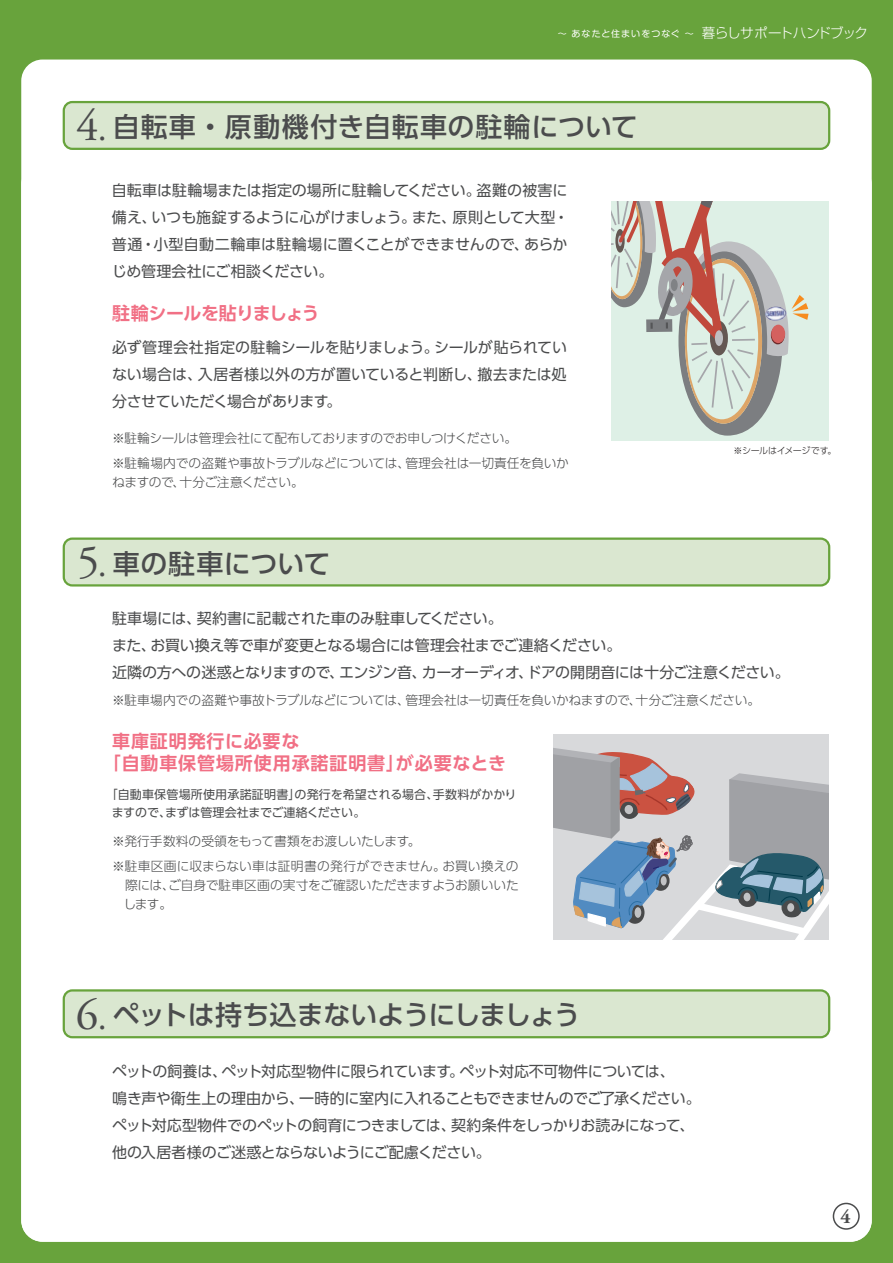
<style>
.page{position:relative;width:893px;height:1263px;background:#68a33c}
.page>*{position:absolute;margin:0;border:0;box-sizing:border-box;transform-origin:0 0}
.t1{font:500 27px "UD Shin Go Pro";letter-spacing:.03em;color:#4b4c4d}
.t2{font:500 27px "UD Shin Go Pro";letter-spacing:-.05em;color:#4b4c4d}
.t3{font:500 27px "UD Shin Go Pro";color:#4b4c4d}
.t4{font:700 19.5px "Adobe Garamond Pro";color:#4b4c4d}
.t5{font:700 18px/22.5px "UD Shin Go Pro De";letter-spacing:.05em;color:#f17085}
.t6{font:700 18px "UD Shin Go Pro De";letter-spacing:-.04em;color:#f17085}
.t7{font:15px/27px "UD Shin Go Pro";letter-spacing:-.025em;color:#4b4c4d;text-align:justify}
.t8{font:300 12.75px/18.8px "UD Shin Go Pro";letter-spacing:-.02em;color:#4b4c4d}
.t9{font:300 12.75px/25.5px "UD Shin Go Pro";color:#4b4c4d}
.t10{font:12px/18px "UD Shin Go Pro";letter-spacing:.01em;color:#4b4c4d}
.t11{font:9px "Shin M Go Pro";letter-spacing:.11em;color:#fff}
.t12{font:300 9px "UD Shin Go Pro";letter-spacing:-.035em;color:#231f20}
.s1{font-family:"Shin Go Pro";font-weight:300;font-size:13.5px}
.s2{font-family:"Adobe Garamond Pro";font-weight:400;font-size:45px}
.s3{font-family:"Adobe Garamond Pro";font-weight:400;font-size:36px}
</style>
<div class="page">
<div style="left:21px;top:60px;width:851px;height:1182px;background:#fff;border-radius:21px"></div>
<div style="left:833px;top:1203px;width:27px;height:27px;border:2px solid #4b4c4d;border-radius:50%"></div>
<div style="left:64px;top:102px;width:765px;height:47px;background:#dae7d0;border-radius:9px"></div>
<div style="left:63px;top:101px;width:767px;height:49px;border:2px solid #68a33c;border-radius:9px"></div>
<div style="left:64px;top:539px;width:765px;height:46px;background:#dae7d0;border-radius:9px"></div>
<div style="left:63px;top:537px;width:767px;height:49px;border:2px solid #68a33c;border-radius:9px"></div>
<div style="left:64px;top:990px;width:765px;height:47px;background:#dae7d0;border-radius:9px"></div>
<div style="left:63px;top:989px;width:767px;height:49px;border:2px solid #68a33c;border-radius:9px"></div>
<div style="left:611px;top:201px;width:218px;height:240px;background:#def0e6"></div>
<svg style="left:611px;top:201px;width:197px;height:235px"></svg>
<div style="left:553px;top:734px;width:276px;height:205px;background:#d8d9db"></div>
<svg style="left:553px;top:748px;width:276px;height:191px"></svg>
<p class="t11" style="left:558px;top:26px;width:312px">～ あなたと住まいをつなぐ ～ <span class="s1">暮らしサポートハンドブック</span></p>
<p class="t1" style="left:76px;top:104px;width:563px"><span class="s2">4</span><span class="s3">.</span> 自転車・原動機付き自転車の駐輪について</p>
<p class="t7" style="left:112px;top:177px;width:458px">自転車は駐輪場または指定の場所に駐輪してください。盗難の被害に備え、いつも施錠するように心がけましょう。また、原則として大型・普通・小型自動二輪車は駐輪場に置くことができませんので、あらかじめ管理会社にご相談ください。</p>
<p class="t6" style="left:112px;top:299px;width:209px">駐輪シールを貼りましょう</p>
<p class="t7" style="left:112px;top:333px;width:456px">必ず管理会社指定の駐輪シールを貼りましょう。シールが貼られていない場合は、入居者様以外の方が置いていると判断し、撤去または処分させていただく場合があります。</p>
<p class="t8" style="left:112px;top:428px;width:407px">※駐輪シールは管理会社にて配布しておりますのでお申しつけください。</p>
<p class="t8" style="left:112px;top:453px;width:458px">※駐輪場内での盗難や事故トラブルなどについては、管理会社は一切責任を負いかねますので、十分ご注意ください。</p>
<p class="t3" style="left:77px;top:541px;width:255px"><span class="s2">5</span><span class="s3">.</span> 車の駐車について</p>
<p class="t12" style="left:734px;top:443px;width:104px">※シールはイメージです。</p>
<p class="t7" style="left:112px;top:604px;width:679px;text-align:left">駐車場には、契約書に記載された車のみ駐車してください。<br>また、お買い換え等で車が変更となる場合には管理会社までご連絡ください。<br>近隣の方への迷惑となりますので、エンジン音、カーオーディオ、ドアの開閉音には十分ご注意ください。</p>
<p class="t8" style="left:112px;top:690px;width:650px">※駐車場内での盗難や事故トラブルなどについては、管理会社は一切責任を負いかねますので、十分ご注意ください。</p>
<p class="t5" style="left:103px;top:729px;width:405px;text-indent:9px">車庫証明発行に必要な<br>「自動車保管場所使用承諾証明書」が必要なとき</p>
<p class="t10" style="left:112px;top:785px;width:406px;text-indent:-6px">「自動車保管場所使用承諾証明書」の発行を希望される場合、手数料がかかりますので、まずは管理会社までご連絡ください。</p>
<p class="t9" style="left:112px;top:828px;width:408px">※発行手数料の受領をもって書類をお渡しいたします。<br>※駐車区画に収まらない車は証明書の発行ができません。お買い換えの</p>
<p class="t8" style="left:112px;top:875px;width:408px">　際には、ご自身で駐車区画の実寸をご確認いただきますようお願いいた　します。</p>
<p class="t2" style="left:76px;top:993px;width:506px"><span class="s2">6</span><span class="s3">.</span> ペットは持ち込まないようにしましょう</p>
<p class="t7" style="left:112px;top:1057px;width:590px;text-align:left">ペットの飼養は、ペット対応型物件に限られています。ペット対応不可物件については、<br>鳴き声や衛生上の理由から、一時的に室内に入れることもできませんのでご了承ください。ペット対応型物件でのペットの飼育につきましては、契約条件をしっかりお読みになって、他の入居者様のご迷惑とならないようにご配慮ください。</p>
<p class="t4" style="left:840px;top:1205px;width:12px">4</p>
</div>
